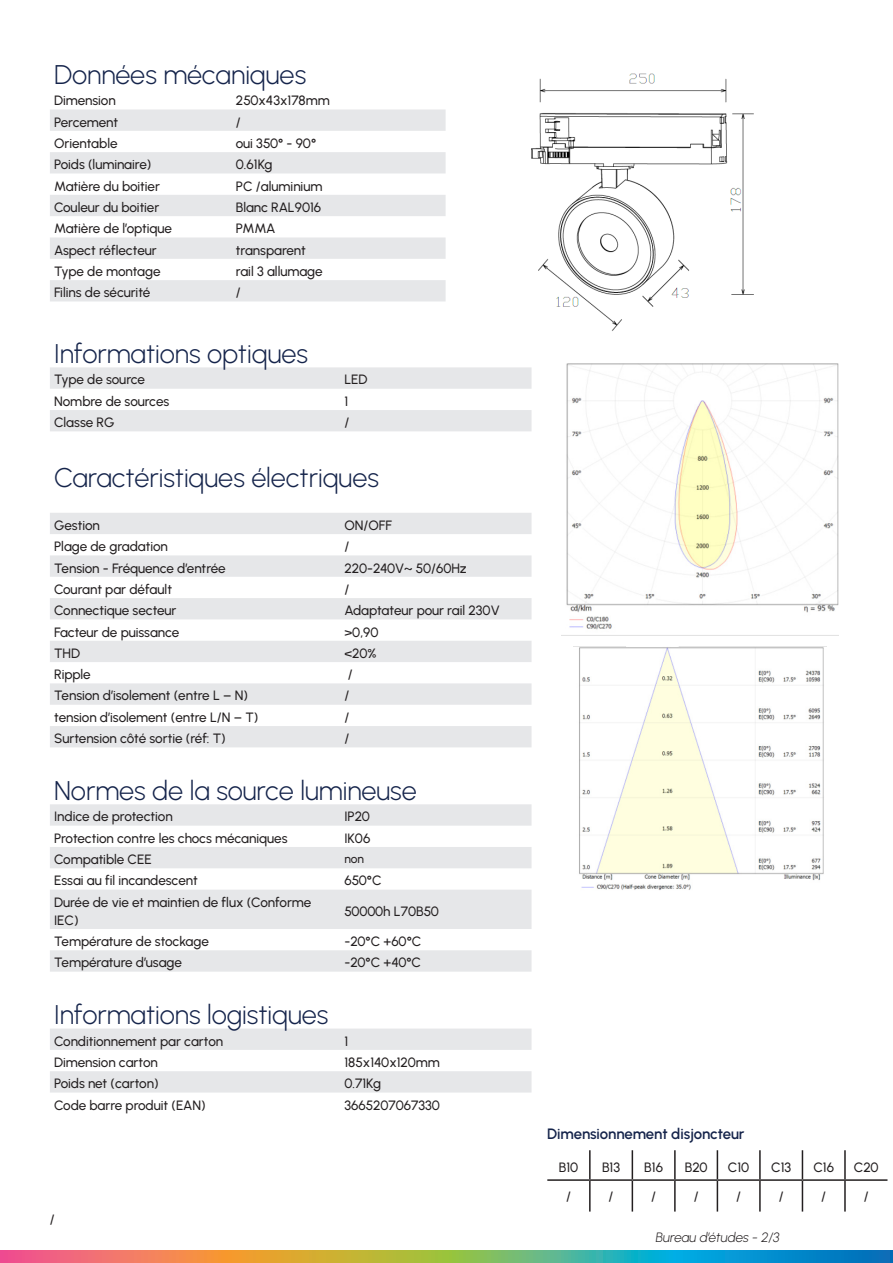
<style>
.page{position:relative;width:893px;height:1263px;background:#fff}
.page>*{position:absolute;margin:0;border:0;box-sizing:border-box;transform-origin:0 0}
.t1{font:300 27px "Urbanist";color:#15244b}
.Texte_courant{font:600 15px "Urbanist";letter-spacing:-.01em;color:#15244b}
.Texte_courant-2{font:500 13.5px/18px "Urbanist";letter-spacing:-.005em;color:#231f20}
.Texte_courant-3{font:italic 300 13.5px "Urbanist";color:#231f20}
.Texte_courant-4{font:500 12px "Urbanist";color:#231f20}
</style>
<div class="page">
<img style="left:531px;top:73px;width:223px;height:258px">
<svg style="left:50px;top:367px;width:481px;height:64px"></svg>
<svg style="left:50px;top:513px;width:481px;height:234px;fill:#e6e7e9"></svg>
<svg style="left:50px;top:804px;width:481px;height:288px;fill:#eeeef0"></svg>
<hr style="left:589px;top:1150px;width:2px;height:29px;background:#231f20">
<svg style="left:632px;top:1150px;width:1px;height:29px"></svg>
<hr style="left:674px;top:1150px;width:2px;height:29px;background:#231f20">
<svg style="left:717px;top:1150px;width:1px;height:29px"></svg>
<hr style="left:759px;top:1150px;width:2px;height:29px;background:#231f20">
<svg style="left:802px;top:1150px;width:1px;height:29px"></svg>
<hr style="left:844px;top:1150px;width:2px;height:29px;background:#231f20">
<hr style="left:547px;top:1179px;width:43px;height:2px;background:#231f20">
<hr style="left:590px;top:1179px;width:42px;height:2px;background:#231f20">
<hr style="left:589px;top:1181px;width:2px;height:30px;background:#231f20">
<hr style="left:632px;top:1179px;width:43px;height:2px;background:#231f20">
<hr style="left:632px;top:1181px;width:1px;height:30px;background:#231f20">
<hr style="left:675px;top:1179px;width:42px;height:2px;background:#231f20">
<hr style="left:674px;top:1181px;width:2px;height:30px;background:#231f20">
<hr style="left:717px;top:1179px;width:43px;height:2px;background:#231f20">
<hr style="left:717px;top:1181px;width:1px;height:30px;background:#231f20">
<hr style="left:760px;top:1179px;width:42px;height:2px;background:#231f20">
<hr style="left:759px;top:1181px;width:2px;height:30px;background:#231f20">
<hr style="left:802px;top:1179px;width:43px;height:2px;background:#231f20">
<hr style="left:802px;top:1181px;width:1px;height:30px;background:#231f20">
<hr style="left:845px;top:1179px;width:42px;height:2px;background:#231f20">
<hr style="left:844px;top:1181px;width:2px;height:30px;background:#231f20">
<img style="left:562px;top:363px;width:276px;height:273px">
<img style="left:573px;top:646px;width:254px;height:244px">
<svg style="left:0;top:1250px;width:893px;height:13px;background:#849a7e"></svg>
<svg style="left:50px;top:109px;width:396px;height:192px;fill:#e6e7e9"></svg>
<p class="t1" style="left:54px;top:57px;width:254px">Données mécaniques</p>
<p class="Texte_courant-2" style="left:54px;top:91px;width:63px">Dimension</p>
<p class="Texte_courant-2" style="left:236px;top:91px;width:95px">250x43x178mm</p>
<p class="Texte_courant-2" style="left:54px;top:112px;width:66px">Percement</p>
<p class="Texte_courant-2" style="left:236px;top:112px;width:6px">/</p>
<p class="Texte_courant-2" style="left:54px;top:134px;width:65px">Orientable</p>
<p class="Texte_courant-2" style="left:236px;top:134px;width:82px">oui 350° - 90°</p>
<p class="Texte_courant-2" style="left:54px;top:155px;width:99px">Poids (luminaire)</p>
<p class="Texte_courant-2" style="left:236px;top:155px;width:38px">0.61Kg</p>
<p class="Texte_courant-2" style="left:54px;top:176px;width:107px">Matière du boitier</p>
<p class="Texte_courant-2" style="left:236px;top:176px;width:88px">PC /aluminium</p>
<p class="Texte_courant-2" style="left:54px;top:198px;width:107px">Couleur du boitier</p>
<p class="Texte_courant-2" style="left:236px;top:198px;width:87px">Blanc RAL9016</p>
<p class="Texte_courant-2" style="left:54px;top:219px;width:119px">Matière de l’optique</p>
<p class="Texte_courant-2" style="left:236px;top:219px;width:41px">PMMA</p>
<p class="Texte_courant-2" style="left:54px;top:240px;width:104px">Aspect réflecteur</p>
<p class="Texte_courant-2" style="left:236px;top:240px;width:72px">transparent</p>
<p class="Texte_courant-2" style="left:54px;top:262px;width:108px">Type de montage</p>
<p class="Texte_courant-2" style="left:236px;top:262px;width:88px">rail 3 allumage</p>
<p class="Texte_courant-2" style="left:54px;top:283px;width:98px">Filins de sécurité</p>
<p class="Texte_courant-2" style="left:236px;top:283px;width:6px">/</p>
<p class="t1" style="left:54px;top:336px;width:255px">Informations optiques</p>
<p class="Texte_courant-2" style="left:54px;top:370px;width:92px">Type de source</p>
<p class="Texte_courant-2" style="left:344px;top:370px;width:25px">LED</p>
<p class="Texte_courant-2" style="left:54px;top:392px;width:117px">Nombre de sources</p>
<p class="Texte_courant-2" style="left:344px;top:392px;width:5px">1</p>
<p class="Texte_courant-2" style="left:54px;top:413px;width:62px">Classe RG</p>
<p class="Texte_courant-2" style="left:344px;top:413px;width:6px">/</p>
<p class="t1" style="left:54px;top:460px;width:326px">Caractéristiques électriques</p>
<p class="Texte_courant-2" style="left:54px;top:516px;width:47px">Gestion</p>
<p class="Texte_courant-2" style="left:344px;top:516px;width:49px">ON/OFF</p>
<p class="Texte_courant-2" style="left:54px;top:537px;width:115px">Plage de gradation</p>
<p class="Texte_courant-2" style="left:344px;top:537px;width:6px">/</p>
<p class="Texte_courant-2" style="left:54px;top:558px;width:173px">Tension - Fréquence d’entrée</p>
<p class="Texte_courant-2" style="left:344px;top:558px;width:124px">220-240V~ 50/60Hz</p>
<p class="Texte_courant-2" style="left:54px;top:580px;width:119px">Courant par défault</p>
<p class="Texte_courant-2" style="left:344px;top:580px;width:6px">/</p>
<p class="Texte_courant-2" style="left:54px;top:601px;width:124px">Connectique secteur</p>
<p class="Texte_courant-2" style="left:344px;top:601px;width:157px">Adaptateur pour rail 230V</p>
<p class="Texte_courant-2" style="left:54px;top:622px;width:127px">Facteur de puissance</p>
<p class="Texte_courant-2" style="left:344px;top:622px;width:36px">&gt;0,90</p>
<p class="Texte_courant-2" style="left:54px;top:644px;width:28px">THD</p>
<p class="Texte_courant-2" style="left:344px;top:644px;width:34px">&lt;20%</p>
<p class="Texte_courant-2" style="left:54px;top:665px;width:38px">Ripple</p>
<p class="Texte_courant-2" style="left:348px;top:665px;width:6px">/</p>
<p class="Texte_courant-2" style="left:54px;top:686px;width:195px">Tension d’isolement (entre L – N)</p>
<p class="Texte_courant-2" style="left:344px;top:686px;width:6px">/</p>
<p class="Texte_courant-2" style="left:54px;top:708px;width:206px">tension d’isolement (entre L/N – T)</p>
<p class="Texte_courant-2" style="left:344px;top:708px;width:6px">/</p>
<p class="Texte_courant-2" style="left:54px;top:729px;width:173px">Surtension côté sortie (réf: T)</p>
<p class="Texte_courant-2" style="left:344px;top:729px;width:6px">/</p>
<p class="t1" style="left:54px;top:773px;width:364px">Normes de la source lumineuse</p>
<p class="Texte_courant-2" style="left:54px;top:807px;width:120px">Indice de protection</p>
<p class="Texte_courant-2" style="left:344px;top:807px;width:27px">IP20</p>
<p class="Texte_courant-2" style="left:54px;top:828px;width:235px">Protection contre les chocs mécaniques</p>
<p class="Texte_courant-2" style="left:344px;top:828px;width:27px">IK06</p>
<p class="Texte_courant-2" style="left:54px;top:850px;width:99px">Compatible CEE</p>
<p class="Texte_courant-4" style="left:344px;top:851px;width:21px">non</p>
<p class="Texte_courant-2" style="left:54px;top:871px;width:145px">Essai au fil incandescent</p>
<p class="Texte_courant-2" style="left:344px;top:871px;width:39px">650°C</p>
<p class="Texte_courant-2" style="left:54px;top:892px;width:259px">Durée de vie et maintien de flux (Conforme<br>IEC)</p>
<p class="Texte_courant-2" style="left:344px;top:901px;width:96px">50000h L70B50</p>
<p class="Texte_courant-2" style="left:54px;top:932px;width:156px">Température de stockage</p>
<p class="Texte_courant-2" style="left:344px;top:932px;width:78px">-20°C +60°C</p>
<p class="Texte_courant-2" style="left:54px;top:953px;width:129px">Température d’usage</p>
<p class="Texte_courant-2" style="left:344px;top:953px;width:78px">-20°C +40°C</p>
<p class="t1" style="left:54px;top:997px;width:276px">Informations logistiques</p>
<p class="Texte_courant-2" style="left:54px;top:1031px;width:171px">Conditionnement par carton</p>
<p class="Texte_courant-2" style="left:344px;top:1031px;width:5px">1</p>
<p class="Texte_courant-2" style="left:54px;top:1053px;width:105px">Dimension carton</p>
<p class="Texte_courant-2" style="left:344px;top:1053px;width:97px">185x140x120mm</p>
<p class="Texte_courant-2" style="left:54px;top:1074px;width:106px">Poids net (carton)</p>
<p class="Texte_courant-2" style="left:344px;top:1074px;width:38px">0.71Kg</p>
<p class="Texte_courant-2" style="left:54px;top:1095px;width:153px">Code barre produit (EAN)</p>
<p class="Texte_courant-2" style="left:344px;top:1095px;width:97px">3665207067330</p>
<p class="Texte_courant-2" style="left:50px;top:1210px;width:6px">/</p>
<p class="Texte_courant" style="left:547px;top:1123px;width:199px">Dimensionnement disjoncteur</p>
<p class="Texte_courant-2" style="left:559px;top:1157px;width:21px">B10</p>
<p class="Texte_courant-2" style="left:602px;top:1157px;width:20px">B13</p>
<p class="Texte_courant-2" style="left:644px;top:1157px;width:20px">B16</p>
<p class="Texte_courant-2" style="left:685px;top:1157px;width:24px">B20</p>
<p class="Texte_courant-2" style="left:728px;top:1157px;width:23px">C10</p>
<p class="Texte_courant-2" style="left:771px;top:1157px;width:22px">C13</p>
<p class="Texte_courant-2" style="left:813px;top:1157px;width:22px">C16</p>
<p class="Texte_courant-2" style="left:854px;top:1157px;width:26px">C20</p>
<p class="Texte_courant-2" style="left:566px;top:1187px;width:6px">/</p>
<p class="Texte_courant-2" style="left:609px;top:1187px;width:6px">/</p>
<p class="Texte_courant-2" style="left:651px;top:1187px;width:6px">/</p>
<p class="Texte_courant-2" style="left:694px;top:1187px;width:6px">/</p>
<p class="Texte_courant-2" style="left:736px;top:1187px;width:6px">/</p>
<p class="Texte_courant-2" style="left:779px;top:1187px;width:6px">/</p>
<p class="Texte_courant-2" style="left:821px;top:1187px;width:6px">/</p>
<p class="Texte_courant-2" style="left:864px;top:1187px;width:6px">/</p>
<p class="Texte_courant-3" style="left:656px;top:1228px;width:125px">Bureau d’études - 2/3</p>
</div>
